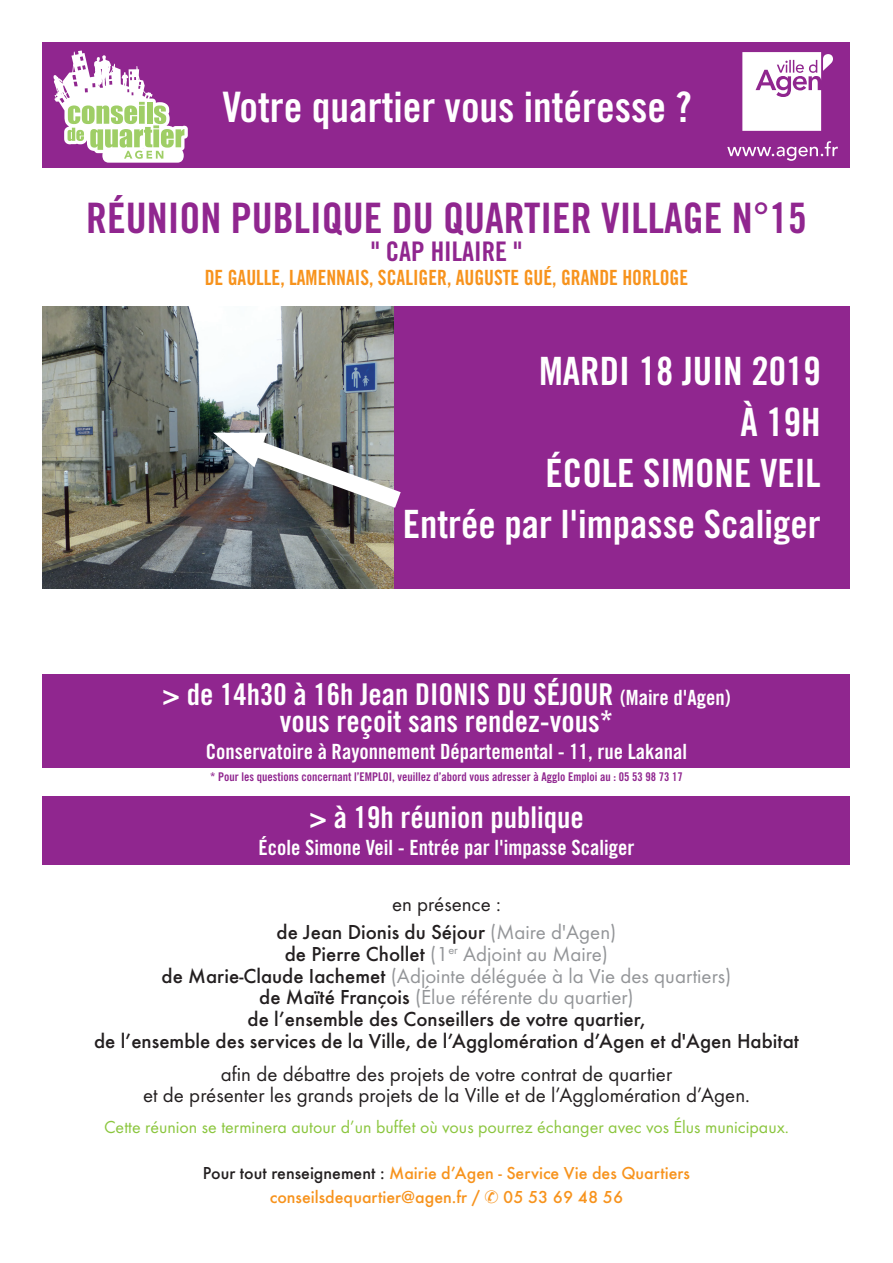
<style>
.page{position:relative;width:893px;height:1263px;background:#fff}
.page>*{position:absolute;margin:0;border:0;box-sizing:border-box;transform-origin:0 0}
.t1{font:42px "Trade Gothic Bold Cond Twenty";color:#90268f}
.t2{font:42px "Trade Gothic Bold Cond Twenty";color:#fff}
.t3{font:39px/51px "Trade Gothic Bold Cond Twenty";color:#fff;text-align:right}
.t4{font:30px/27px "Trade Gothic Bold Cond Twenty";color:#fff;text-align:center}
.t5{font:27px "Trade Gothic Bold Cond Twenty";color:#90268f}
.t6{font:500 21px/21.8px "Futura T";color:#231f20;text-align:center}
.t7{font:21px/21px "Futura T";color:#231f20;text-align:center}
.t8{font:21px "Trade Gothic Bold Cond Twenty";color:#fff}
.t9{font:21px "Trade Gothic Bold Cond Twenty";color:#f7931d;scale:.94 1}
.t10{font:500 18px/24px "Futura T";color:#f7931d;text-align:center}
.t11{font:18px "Futura T";color:#8bc63e}
.t12{font:12px "Trade Gothic Bold Cond Twenty";color:#90268f}
.s1{font-size:21px}
.s2{font-weight:400}
.s3{font-weight:400;color:#939598}
.s4{color:#231f20}
</style>
<div class="page">
<div style="left:43px;top:674px;width:807px;height:93px;background:#90268f"></div>
<div style="left:43px;top:796px;width:807px;height:68px;background:#90268f"></div>
<div style="left:43px;top:43px;width:807px;height:546px;background:#90268f"></div>
<img style="left:43px;top:306px;width:350px;height:283px">
<svg style="left:54px;top:51px;width:134px;height:112px"></svg>
<div style="left:0;top:168px;width:893px;height:138px;background:#fff"></div>
<svg style="left:742px;top:52px;width:91px;height:79px"></svg>
<svg style="left:727px;top:141px;width:111px;height:20px"></svg>
<img style="left:213px;top:422px;width:188px;height:99px">
<h1 class="t2" style="left:222px;top:81px;width:471px">Votre quartier vous intéresse ?</h1>
<h1 class="t1" style="left:86px;top:192px;width:722px">RÉUNION PUBLIQUE DU QUARTIER VILLAGE N°15</h1>
<p class="t5" style="left:371px;top:235px;width:153px">" CAP HILAIRE "</p>
<p class="t9" style="left:205px;top:265px;width:516px">DE GAULLE, LAMENNAIS, SCALIGER, AUGUSTE GUÉ, GRANDE HORLOGE</p>
<h2 class="t3" style="left:403px;top:345px;width:419px">MARDI 18 JUIN 2019<br>À 19H<br>ÉCOLE SIMONE VEIL<br>Entrée par l'impasse Scaliger</h2>
<h3 class="t4" style="left:162px;top:681px;width:570px">&gt; de 14h30 à 16h Jean DIONIS DU SÉJOUR <span class="s1">(Maire d'Agen) </span>vous reçoit sans rendez-vous*</h3>
<p class="t8" style="left:206px;top:739px;width:483px">Conservatoire à Rayonnement Départemental - 11, rue Lakanal</p>
<p class="t12" style="left:210px;top:769px;width:474px">* Pour les questions concernant l’EMPLOI, veuillez d’abord vous adresser à Agglo Emploi au : 05 53 98 73 17</p>
<h3 class="t4" style="left:309px;top:804px;width:276px">&gt; à 19h réunion publique</h3>
<p class="t8" style="left:259px;top:835px;width:377px">École Simone Veil - Entrée par l'impasse Scaliger</p>
<p class="t6" style="left:277px;top:890px;width:341px;line-height:27.8px"><span class="s2">en présence :<br></span>de Jean Dionis du Séjour <span class="s3">(Maire d'Agen)</span></p>
<p class="t6" style="left:94px;top:943px;width:706px">de Pierre Chollet <span class="s3">(1</span><sup>er</sup> <span class="s3">Adjoint au Maire)<br></span>de Marie-Claude Iachemet <span class="s3">(Adjointe déléguée à la Vie des quartiers)<br></span>de Maïté François <span class="s3">(Élue référente du quartier)<br></span>de l’ensemble des Conseillers de votre quartier,<br>de l’ensemble des services de la Ville, de l’Agglomération d’Agen et d'Agen Habitat</p>
<p class="t7" style="left:143px;top:1063px;width:608px">afin de débattre des projets de votre contrat de quartier<br>et de présenter les grands projets de la Ville et de l’Agglomération d’Agen.</p>
<p class="t11" style="left:104px;top:1117px;width:686px">Cette réunion se terminera autour d’un buffet où vous pourrez échanger avec vos Élus municipaux.</p>
<p class="t10" style="left:203px;top:1160px;width:488px"><span class="s4">Pour tout renseignement :</span> Mairie d’Agen - Service Vie des Quartiers conseilsdequartier@agen.fr / ✆ 05 53 69 48 56</p>
</div>
